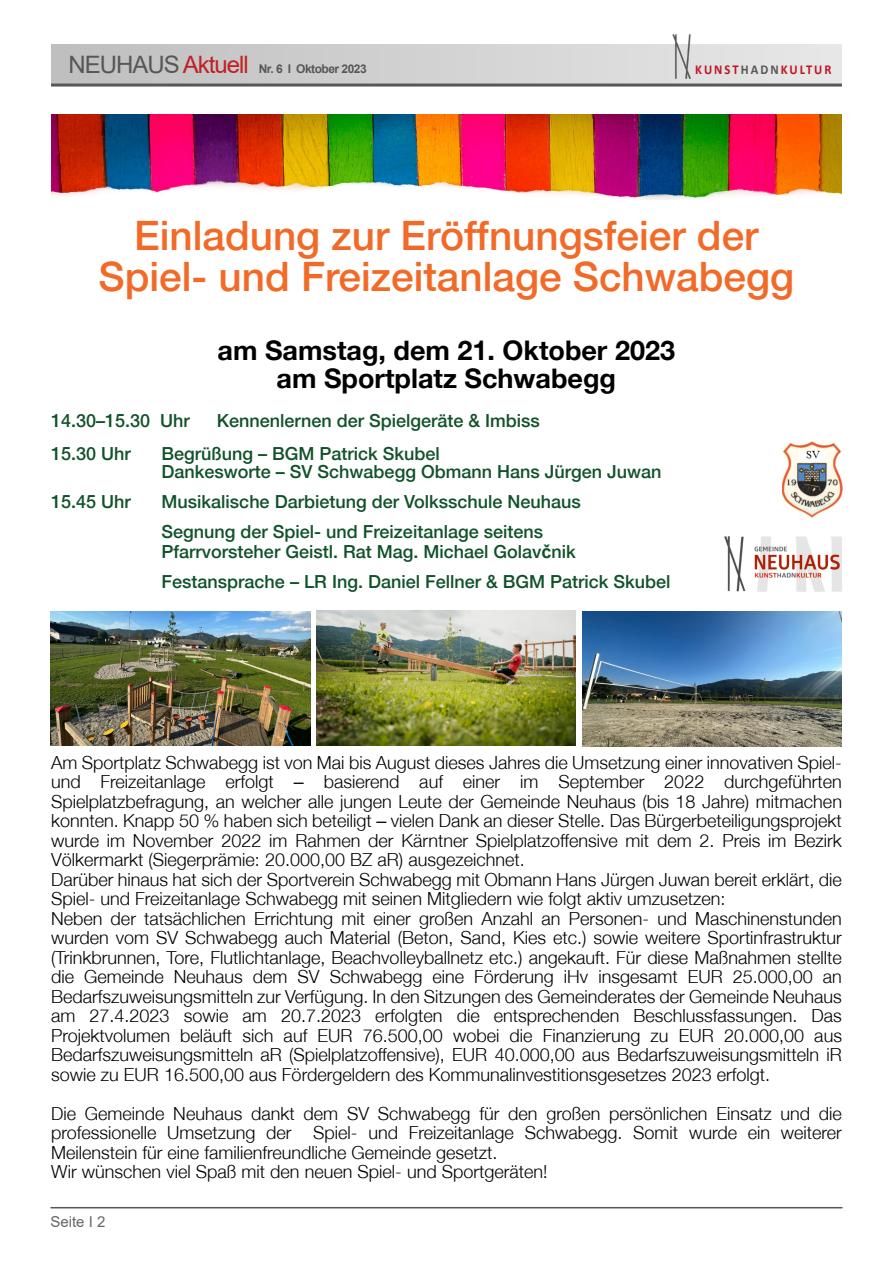
<style>
.page{position:relative;width:893px;height:1263px;background:#fff}
.page>*{position:absolute;margin:0;border:0;box-sizing:border-box;transform-origin:0 0}
.t1{font:500 40.5px/40.5px "Helvetica Neue";color:#f26a27;text-align:center}
.t2{font:700 27px/28.5px "Helvetica Neue";color:#000;text-align:center}
.t3{font:300 18px/19.5px "Helvetica Neue";color:#000}
.t4{font:500 18px/30px "Helvetica Neue";color:#105229}
.t5{font:15px "Arial";color:#666}
.t6{font:700 13.5px "Calibri";letter-spacing:.16em;color:#be1622;scale:.93 1}
.t7{font:700 12px "Arial";letter-spacing:-.045em;color:#595756}
.s1{font-weight:400;font-size:24px}
.s2{font-weight:400;font-size:24px;color:#bf2026}
.s3{color:#575756}
.s4{font-family:"Arial";font-weight:700}
.s5{font-family:"Arial";font-weight:400}
</style>
<div class="page">
<div style="left:51px;top:45px;width:791px;height:38px;background:linear-gradient(to right,#bebebe,#e8e8e8)"></div>
<hr style="left:51px;top:1207px;width:791px;height:1px;background:#595756">
<hr style="left:51px;top:84px;width:791px;height:3px;background:#595756">
<img style="left:673px;top:34px;width:17px;height:44px">
<img style="left:316px;top:610px;width:260px;height:135px">
<img style="left:51px;top:115px;width:791px;height:85px">
<img style="left:782px;top:441px;width:61px;height:77px">
<img style="left:724px;top:536px;width:118px;height:56px">
<img style="left:51px;top:611px;width:259px;height:135px">
<img style="left:582px;top:611px;width:260px;height:135px">
<p class="t7" style="left:69px;top:64px;width:300px"><span class="s1">NEUHAUS</span> <span class="s2">Aktuell</span> Nr. 6 I Oktober 2023</p>
<p class="t6" style="left:695px;top:64px;width:148px">KUNST<span class="s3">HADN</span>KULTUR</p>
<h1 class="t1" style="left:99px;top:218px;width:697px">Einladung zur Eröffnungsfeier der<br>Spiel- und Freizeitanlage Schwabegg</h1>
<h2 class="t2" style="left:218px;top:337px;width:459px">am Samstag, dem 21. Oktober 2023 am Sportplatz Schwabegg</h2>
<p class="t4" style="left:51px;top:407px;width:140px">14.30–15.30 Uhr</p>
<p class="t4" style="left:217px;top:407px;width:325px">Kennenlernen der Spielgeräte &amp; Imbiss</p>
<p class="t4" style="left:51px;top:440px;width:81px">15.30 Uhr</p>
<p class="t4" style="left:162px;top:446px;width:501px;line-height:18px">Begrüßung – BGM Patrick Skubel<br>Dankesworte – SV Schwabegg Obmann Hans Jürgen Juwan</p>
<p class="t4" style="left:51px;top:488px;width:81px">15.45 Uhr</p>
<p class="t4" style="left:162px;top:488px;width:421px">Musikalische Darbietung der Volksschule Neuhaus<br>Segnung der Spiel- und Freizeitanlage seitens</p>
<p class="t4" style="left:162px;top:538px;width:510px">Pfarrvorsteher Geistl. Rat Mag. Michael Golav<span class="s4">č</span>nik<br>Festansprache – LR Ing. Daniel Fellner &amp; BGM Patrick Skubel</p>
<p class="t3" style="left:51px;top:753px;width:792px">Am Sportplatz Schwabegg ist von Mai bis August dieses Jahres die Umsetzung einer innovativen Spiel&shy;und Freizeitanlage erfolgt <span class="s5">–</span> basierend auf einer im September 2022 durchgeführten Spielplatzbefragung, an welcher alle jungen Leute der Gemeinde Neuhaus (bis 18 Jahre) mitmachen konnten. Knapp 50 % haben sich beteiligt <span class="s5">–</span> vielen Dank an dieser Stelle. Das Bürgerbeteiligungsprojekt wurde im November 2022 im Rahmen der Kärntner Spielplatzoffensive mit dem 2. Preis im Bezirk Völkermarkt (Siegerprämie: 20.000,00 BZ aR) ausgezeichnet.<br>Darüber hinaus hat sich der Sportverein Schwabegg mit Obmann Hans Jürgen Juwan bereit erklärt, die Spiel- und Freizeitanlage Schwabegg mit seinen Mitgliedern wie folgt aktiv umzusetzen:<br>Neben der tatsächlichen Errichtung mit einer großen Anzahl an Personen- und Maschinenstunden wurden vom SV Schwabegg auch Material (Beton, Sand, Kies etc.) sowie weitere Sportinfrastruktur (Trinkbrunnen, Tore, Flutlichtanlage, Beachvolleyballnetz etc.) angekauft. Für diese Maßnahmen stellte die Gemeinde Neuhaus dem SV Schwabegg eine Förderung iHv insgesamt EUR 25.000,00 an Bedarfszuweisungsmitteln zur Verfügung. In den Sitzungen des Gemeinderates der Gemeinde Neuhaus am 27.4.2023 sowie am 20.7.2023 erfolgten die entsprechenden Beschlussfassungen. Das Projektvolumen beläuft sich auf EUR 76.500,00 wobei die Finanzierung zu EUR 20.000,00 aus Bedarfszuweisungsmitteln aR (Spielplatzoffensive), EUR 40.000,00 aus Bedarfszuweisungsmitteln iR sowie zu EUR 16.500,00 aus Fördergeldern des Kommunalinvestitionsgesetzes 2023 erfolgt.</p>
<p class="t3" style="left:51px;top:1104px;width:792px">Die Gemeinde Neuhaus dankt dem SV Schwabegg für den großen persönlichen Einsatz und die professionelle Umsetzung der Spiel- und Freizeitanlage Schwabegg. Somit wurde ein weiterer Meilenstein für eine familienfreundliche Gemeinde gesetzt.<br>Wir wünschen viel Spaß mit den neuen Spiel- und Sportgeräten!</p>
<p class="t5" style="left:50px;top:1216px;width:57px">Seite I 2</p>
</div>
